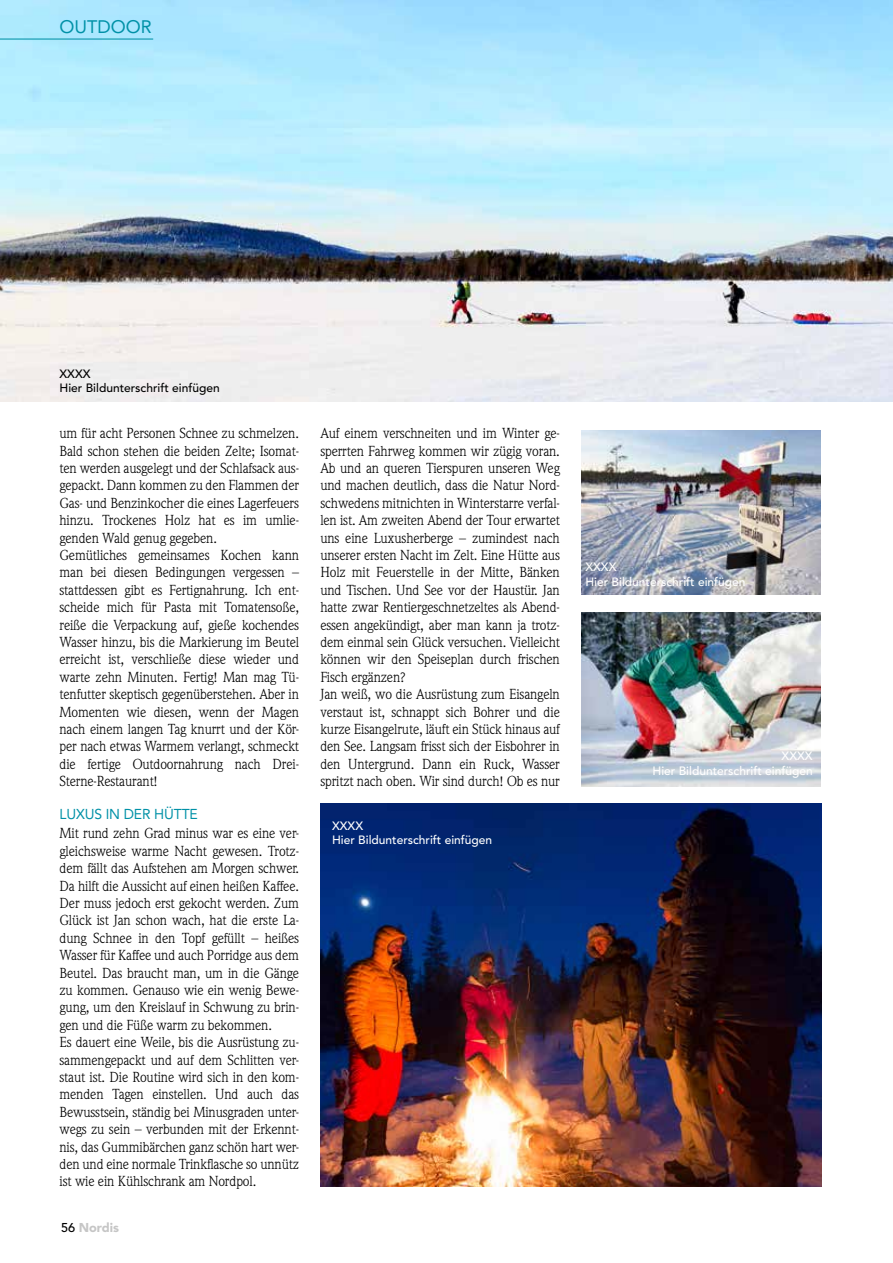
<style>
.page{position:relative;width:893px;height:1263px;background:#fff}
.page>*{position:absolute;margin:0;border:0;box-sizing:border-box;transform-origin:0 0}
.t1{font:18px "Avenir LT Std";color:#0091a7}
.t2{font:14.25px/17.4px "Weidemann Std";letter-spacing:-.01em;color:#000}
.t3{font:14.25px "Avenir LT Std";letter-spacing:-.01em;color:#0091a7}
.t4{font:900 12.75px "Avenir LT Std";color:#c6c6c6}
.t5{font:500 12px/14.2px "Avenir LT Std";color:#fff}
.t6{font:500 12px/14.2px "Avenir LT Std";color:#000}
.s1{font-weight:500;color:#000}
</style>
<div class="page">
<img style="left:0;top:0;width:893px;height:402px">
<img style="left:320px;top:804px;width:502px;height:382px">
<img style="left:581px;top:612px;width:240px;height:174px">
<hr style="left:0;top:39px;width:153px;height:1px;background:#0091a7">
<img style="left:581px;top:430px;width:240px;height:165px">
<p class="t1" style="left:60px;top:16px;width:94px">OUTDOOR</p>
<p class="t6" style="left:60px;top:367px;width:162px">XXXX<br>Hier Bildunterschrift einfügen</p>
<p class="t2" style="left:60px;top:424px;width:241px">um für acht Personen Schnee zu schmelzen.<br>Bald schon stehen die beiden Zelte; Isomat&shy;ten werden ausgelegt und der Schlafsack aus&shy;gepackt. Dann kommen zu den Flammen der Gas- und Benzinkocher die eines Lagerfeuers hinzu. Trockenes Holz hat es im umlie&shy;genden Wald genug gegeben.<br>Gemütliches gemeinsames Kochen kann man bei diesen Bedingungen vergessen – stattdessen gibt es Fertignahrung. Ich ent&shy;scheide mich für Pasta mit Tomatensoße, reiße die Verpackung auf, gieße kochendes Wasser hinzu, bis die Markierung im Beutel erreicht ist, verschließe diese wieder und warte zehn Minuten. Fertig! Man mag Tü&shy;tenfutter skeptisch gegenüberstehen. Aber in Momenten wie diesen, wenn der Magen nach einem langen Tag knurrt und der Kör&shy;per nach etwas Warmem verlangt, schmeckt die fertige Outdoornahrung nach Drei-Sterne-Restaurant!</p>
<p class="t3" style="left:60px;top:806px;width:140px">LUXUS IN DER HÜTTE</p>
<p class="t2" style="left:60px;top:825px;width:241px">Mit rund zehn Grad minus war es eine ver&shy;gleichsweise warme Nacht gewesen. Trotz&shy;dem fällt das Aufstehen am Morgen schwer.<br>Da hilft die Aussicht auf einen heißen Kaffee.<br>Der muss jedoch erst gekocht werden. Zum Glück ist Jan schon wach, hat die erste La&shy;dung Schnee in den Topf gefüllt – heißes Wasser für Kaffee und auch Porridge aus dem Beutel. Das braucht man, um in die Gänge zu kommen. Genauso wie ein wenig Bewe&shy;gung, um den Kreislauf in Schwung zu brin&shy;gen und die Füße warm zu bekommen.<br>Es dauert eine Weile, bis die Ausrüstung zu&shy;sammengepackt und auf dem Schlitten ver&shy;staut ist. Die Routine wird sich in den kom&shy;menden Tagen einstellen. Und auch das Bewusstsein, ständig bei Minusgraden unter&shy;wegs zu sein – verbunden mit der Erkennt&shy;nis, das Gummibärchen ganz schön hart wer&shy;den und eine normale Trinkflasche so unnütz ist wie ein Kühlschrank am Nordpol.</p>
<p class="t4" style="left:61px;top:1219px;width:60px"><span class="s1">56</span> Nordis</p>
<p class="t2" style="left:320px;top:424px;width:241px">Auf einem verschneiten und im Winter ge&shy;sperrten Fahrweg kommen wir zügig voran.<br>Ab und an queren Tierspuren unseren Weg und machen deutlich, dass die Natur Nord&shy;schwedens mitnichten in Winterstarre verfal&shy;len ist. Am zweiten Abend der Tour erwartet uns eine Luxusherberge – zumindest nach unserer ersten Nacht im Zelt. Eine Hütte aus Holz mit Feuerstelle in der Mitte, Bänken und Tischen. Und See vor der Haustür. Jan hatte zwar Rentiergeschnetzeltes als Abend&shy;essen angekündigt, aber man kann ja trotz&shy;dem einmal sein Glück versuchen. Vielleicht können wir den Speiseplan durch frischen Fisch ergänzen?<br>Jan weiß, wo die Ausrüstung zum Eisangeln verstaut ist, schnappt sich Bohrer und die kurze Eisangelrute, läuft ein Stück hinaus auf den See. Langsam frisst sich der Eisbohrer in den Untergrund. Dann ein Ruck, Wasser spritzt nach oben. Wir sind durch! Ob es nur</p>
<p class="t5" style="left:332px;top:819px;width:162px">XXXX<br>Hier Bildunterschrift einfügen</p>
<p class="t5" style="left:585px;top:560px;width:162px">XXXX<br>Hier Bildunterschrift einfügen</p>
<p class="t5" style="left:652px;top:749px;width:162px;text-align:right">XXXX<br>Hier Bildunterschrift einfügen</p>
</div>
